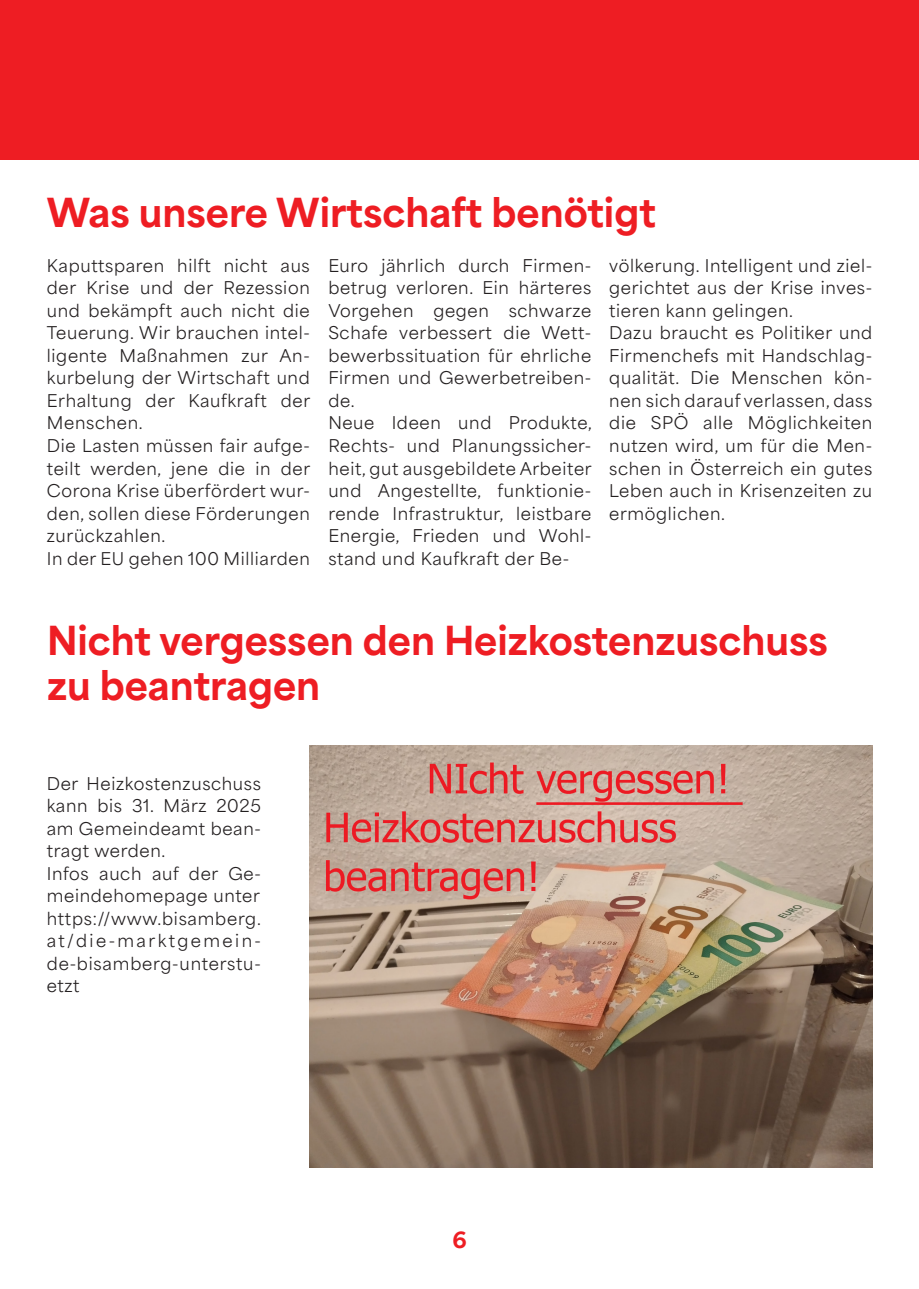
<style>
.page{position:relative;width:919px;height:1289px;background:#fff}
.page>*{position:absolute;margin:0;border:0;box-sizing:border-box;transform-origin:0 0}
._78_Titel_3sp2z_Vorspann{font:900 37.5px/45px "Area Normal";color:#ee1d23}
.t1{font:900 21px "Area Normal";color:#ee1d23}
.t2{font:16.5px/22.5px "Area Normal";letter-spacing:.04em;color:#231f20;text-align:justify}
</style>
<div class="page">
<div style="left:0;top:0;width:918px;height:159px;background:#ee1d23"></div>
<img style="left:310px;top:745px;width:562px;height:422px">
<p class="_78_Titel_3sp2z_Vorspann" style="left:47px;top:186px;width:610px">Was unsere Wirtschaft benötigt</p>
<p class="t2" style="left:47px;top:252px;width:265px">Kaputtsparen hilft nicht aus der Krise und der Rezession und bekämpft auch nicht die Teuerung. Wir brauchen intel&shy;ligente Maßnahmen zur An&shy;kurbelung der Wirtschaft und Erhaltung der Kaufkraft der Menschen.</p>
<p class="t2" style="left:47px;top:432px;width:265px">Die Lasten müssen fair aufge&shy;teilt werden, jene die in der Corona Krise überfördert wur&shy;den, sollen diese Förderungen</p>
<p class="t2" style="left:47px;top:522px;width:120px">zurückzahlen.</p>
<p class="t2" style="left:47px;top:545px;width:264px">In der EU gehen 100 Milliarden</p>
<p class="t2" style="left:328px;top:252px;width:264px">Euro jährlich durch Firmen&shy;betrug verloren. Ein härteres Vorgehen gegen schwarze Schafe verbessert die Wett&shy;bewerbssituation für ehrliche Firmen und Gewerbetreiben&shy;de.</p>
<p class="t2" style="left:328px;top:410px;width:265px">Neue Ideen und Produkte, Rechts- und Planungssicher&shy;heit, gut ausgebildete Arbeiter und Angestellte, funktionie&shy;rende Infrastruktur, leistbare Energie, Frieden und Wohl&shy;stand und Kaufkraft der Be-</p>
<p class="t2" style="left:609px;top:252px;width:264px">völkerung. Intelligent und ziel&shy;gerichtet aus der Krise inves&shy;tieren kann gelingen.</p>
<p class="t2" style="left:609px;top:320px;width:264px">Dazu braucht es Politiker und Firmenchefs mit Handschlag&shy;qualität. Die Menschen kön&shy;nen sich darauf verlassen, dass die SPÖ alle Möglichkeiten nutzen wird, um für die Men&shy;schen in Österreich ein gutes Leben auch in Krisenzeiten zu ermöglichen.</p>
<p class="_78_Titel_3sp2z_Vorspann" style="left:47px;top:614px;width:782px">Nicht vergessen den Heizkostenzuschuss zu beantragen</p>
<p class="t2" style="left:47px;top:770px;width:216px">Der Heizkostenzuschuss kann bis 31. März 2025 am Gemeindeamt bean&shy;tragt werden.</p>
<p class="t2" style="left:47px;top:860px;width:216px">Infos auch auf der Ge&shy;meindehomepage unter</p>
<p class="t2" style="left:47px;top:905px;width:216px">https://www.bisamberg. at/die-marktgemein&shy;de-bisamberg-unterstu&shy;etzt</p>
<p class="t1" style="left:452px;top:1221px;width:16px">6</p>
</div>
